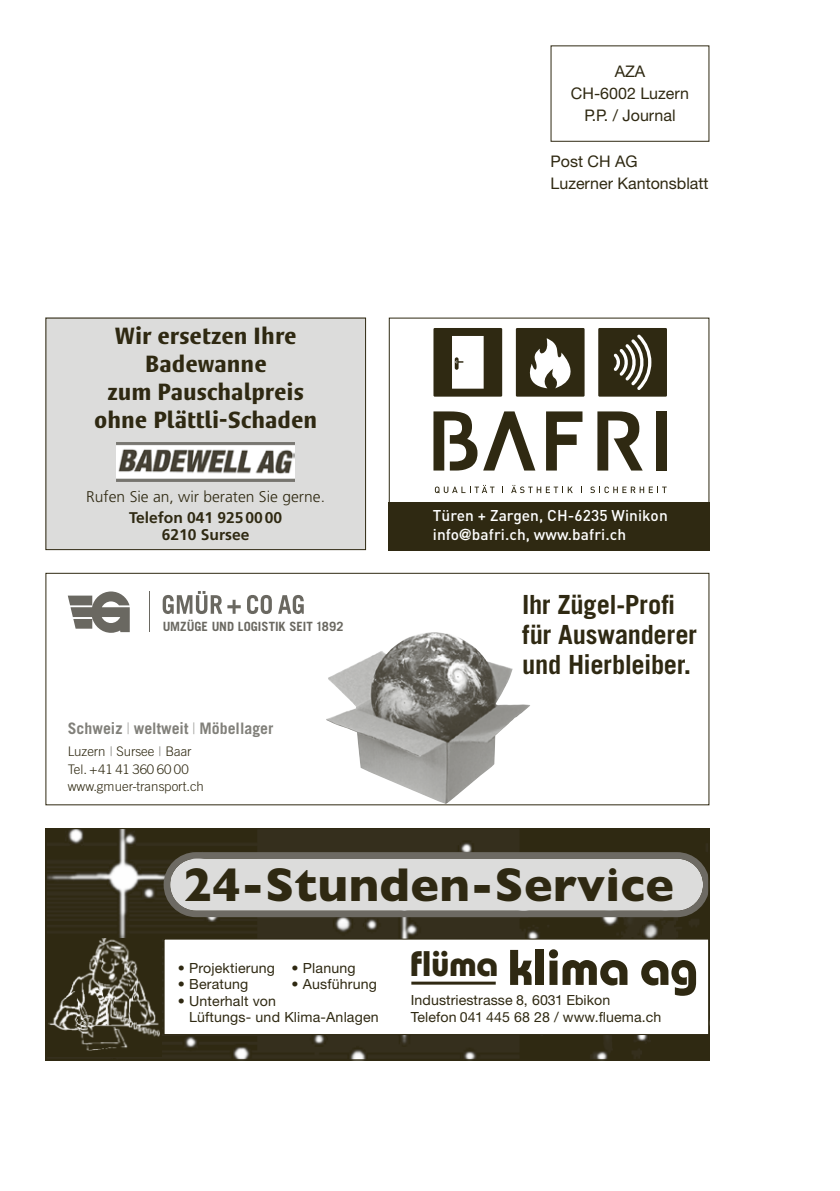
<style>
.page{position:relative;width:840px;height:1191px;background:#fff}
.page>*{position:absolute;margin:0;border:0;box-sizing:border-box;transform-origin:0 0}
.t1{font:700 50px "Bauhaus";color:#2f2912}
.t2{font:700 48px "Gill Sans";color:#2f2912}
.t3{font:700 26.4px/30px "Trade Gothic LT";letter-spacing:-.01em;color:#2f2912}
.t4{font:700 24px/28px "Satero Sans LT Pro";color:#2f2912;text-align:center}
.t5{font:16px/22px "Helvetica Neue LT Std";color:#2f2912;text-align:center}
.t6{font:700 15.8px "Trade Gothic LT";color:#81807a}
.t7{font:300 15.6px "Frutiger LT";color:#2f2912}
.t8{font:700 15.6px/17px "Frutiger LT";color:#2f2912;text-align:center}
.t9{font:500 15.4px/19.2px "DIN";letter-spacing:.005em;color:#fff}
.t10{font:14px/16.6px "Helvetica Neue";letter-spacing:.01em;color:#2f2912}
.t11{font:300 13.2px/17.6px "Trade Gothic LT";letter-spacing:-.005em;color:#2f2912}
.t12{font:700 12.8px "Trade Gothic LT";color:#6a6861}
.s1{font-family:"Helvetica Neue";font-weight:700}
.s2{font-weight:300;color:#a8a8a5}
.s3{color:#81807a}
</style>
<div class="page">
<div style="left:45px;top:317px;width:321px;height:233px;background:#dcdcdb"></div>
<img style="left:117px;top:443px;width:177px;height:38px">
<div style="left:45px;top:317px;width:321px;height:233px;border:1px solid #2f2912"></div>
<svg style="left:546px;top:411px;width:36px;height:59px"></svg>
<div style="left:655px;top:411px;width:11px;height:59px;background:#2f2912"></div>
<svg style="left:597px;top:411px;width:45px;height:59px"></svg>
<svg style="left:433px;top:411px;width:44px;height:59px"></svg>
<svg style="left:483px;top:411px;width:52px;height:59px"></svg>
<svg style="left:515px;top:328px;width:70px;height:68px"></svg>
<svg style="left:598px;top:328px;width:68px;height:68px"></svg>
<svg style="left:433px;top:328px;width:69px;height:68px"></svg>
<svg style="left:434px;top:485px;width:60px;height:8px"></svg>
<svg style="left:511px;top:485px;width:61px;height:8px"></svg>
<svg style="left:590px;top:486px;width:76px;height:7px"></svg>
<div style="left:388px;top:502px;width:321px;height:48px;background:#2f2912"></div>
<div style="left:388px;top:317px;width:321px;height:233px;border:1px solid #2f2912"></div>
<div style="left:550px;top:45px;width:159px;height:97px;border:1px solid #2f2912"></div>
<img style="left:326px;top:632px;width:204px;height:171px">
<svg style="left:68px;top:591px;width:62px;height:42px"></svg>
<svg style="left:162px;top:591px;width:78px;height:23px"></svg>
<svg style="left:247px;top:595px;width:25px;height:19px"></svg>
<svg style="left:278px;top:595px;width:25px;height:19px"></svg>
<hr style="left:149px;top:591px;width:1px;height:41px;background:#6a6861">
<div style="left:45px;top:573px;width:664px;height:232px;border:1px solid #2f2912"></div>
<img style="left:47px;top:830px;width:660px;height:228px">
<svg style="left:163px;top:852px;width:544px;height:65px"></svg>
<div style="left:47px;top:938px;width:114px;height:118px;background:#2f2912"></div>
<img style="left:48px;top:938px;width:112px;height:113px">
<div style="left:164px;top:939px;width:544px;height:95px;background:#fff"></div>
<div style="left:163px;top:938px;width:546px;height:97px;border:1px solid #2f2912"></div>
<hr style="left:411px;top:981px;width:84px;height:3px;background:#2f2912">
<div style="left:45px;top:828px;width:664px;height:232px;border:1px solid #2f2912"></div>
<h3 class="t4" style="left:94px;top:322px;width:224px">Wir ersetzen Ihre<br>Badewanne<br>zum Pauschalpreis ohne Plättli-Schaden</h3>
<p class="t5" style="left:570px;top:60px;width:119px">AZA<br>CH-6002 Luzern<br>P.P. / Journal</p>
<p class="t5" style="left:550px;top:150px;width:159px;text-align:left">Post CH AG<br>Luzerner Kantonsblatt</p>
<p class="t7" style="left:86px;top:487px;width:240px">Rufen Sie an, wir beraten Sie gerne.</p>
<p class="t8" style="left:129px;top:509px;width:154px">Telefon 041 925 00 00<br>6210 Sursee</p>
<p class="t9" style="left:432px;top:505px;width:236px">Türen + Zargen, CH-6235 Winikon info<span class="s1">@</span>bafri.ch, www.bafri.ch</p>
<p class="t12" style="left:162px;top:619px;width:182px">UMZÜGE UND LOGISTIK SEIT 1892</p>
<p class="t6" style="left:68px;top:718px;width:207px">Schweiz <span class="s2">|</span> weltweit <span class="s2">|</span> Möbellager</p>
<p class="t11" style="left:68px;top:742px;width:137px">Luzern <span class="s3">|</span> Sursee <span class="s3">|</span> Baar<br>Tel. +41 41 360 60 00 www.gmuer-transport.ch</p>
<h3 class="t3" style="left:522px;top:589px;width:176px">Ihr Zügel-Profi für Auswanderer und Hierbleiber.</h3>
<h2 class="t2" style="left:183px;top:846px;width:492px">24-Stunden-Service</h2>
<p class="t10" style="left:178px;top:959px;width:179px">• Projektierung • Planung</p>
<p class="t10" style="left:178px;top:975px;width:72px">• Beratung</p>
<p class="t10" style="left:291px;top:975px;width:87px">• Ausführung</p>
<p class="t10" style="left:189px;top:992px;width:191px;text-indent:-11px">• Unterhalt von<br>Lüftungs- und Klima-Anlagen</p>
<h1 class="t1" style="left:410px;top:936px;width:289px"><sup>flüma</sup> klima ag</h1>
<p class="t10" style="left:410px;top:992px;width:252px">Industriestrasse 8, 6031 Ebikon<br>Telefon 041 445 68 28 / www.fluema.ch</p>
</div>
